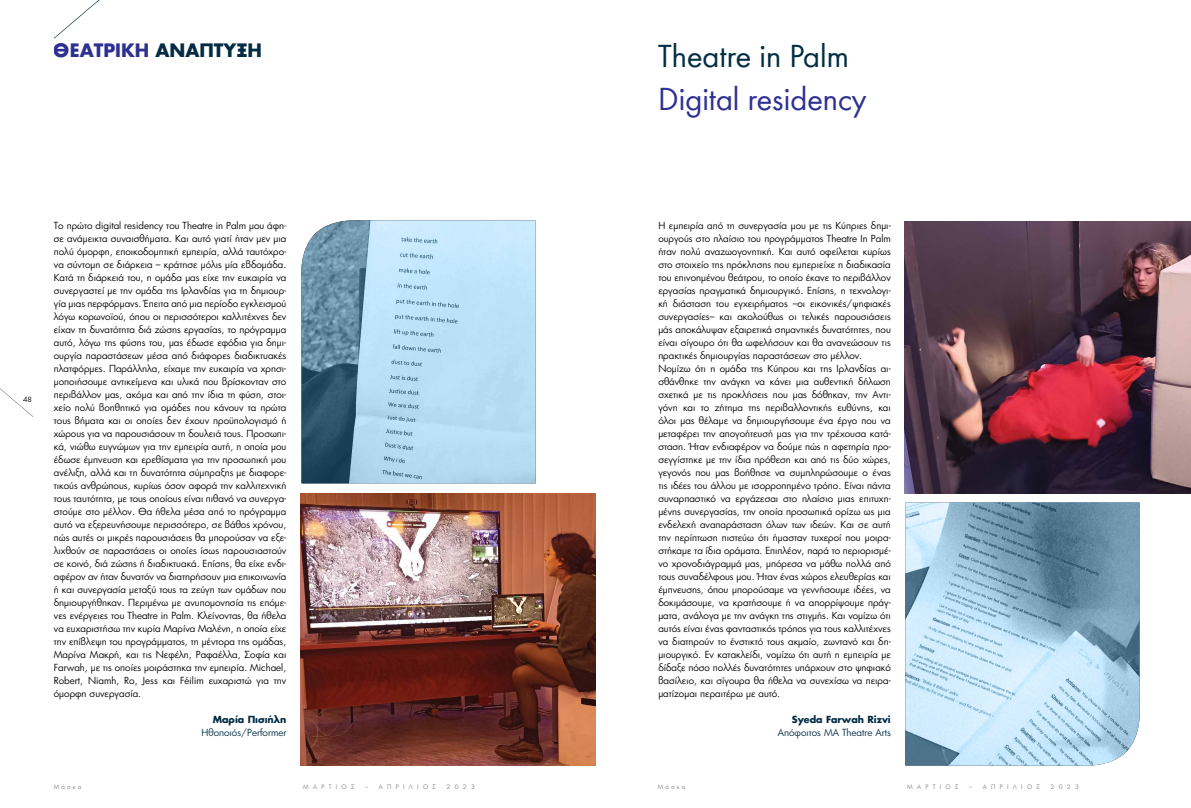
<style>
.page{position:relative;width:1191px;height:808px;background:#fff}
.page>*{position:absolute;margin:0;border:0;box-sizing:border-box;transform-origin:0 0}
.t1{font:33px "Wuerth";color:#2e3092}
.t2{font:33px "Wuerth";color:#012e43}
.t3{font:700 18px "PF Futura Neu";color:#2e3092}
.t4{font:9.5px/13px "PF Futura Neu";color:#000;text-align:justify}
.t5{font:9.5px "PF Futura Neu";color:#012b44}
.t6{font:700 9.5px "PF Futura Neu";color:#012b44}
.t7{font:7px "PF Futura Neu";color:#000}
.t8{font:6px "PF Futura Neu";letter-spacing:.72em;color:#808285}
.s1{color:#032b44}
</style>
<div class="page">
<svg style="left:0;top:388px;width:33px;height:29px"></svg>
<img style="left:301px;top:220px;width:234px;height:263px">
<img style="left:905px;top:502px;width:235px;height:264px">
<svg style="left:54px;top:0;width:45px;height:38px"></svg>
<img style="left:300px;top:493px;width:295px;height:273px">
<img style="left:904px;top:221px;width:287px;height:272px">
<h2 class="t3" style="left:54px;top:38px;width:210px">ΘΕΑΤΡΙΚΗ <span class="s1">ΑΝΑΠΤΥΞΗ</span></h2>
<h1 class="t2" style="left:658px;top:34px;width:192px">Theatre in Palm</h1>
<h1 class="t1" style="left:658px;top:77px;width:210px">Digital residency</h1>
<p class="t7" style="left:23px;top:395px;width:10px">48</p>
<p class="t4" style="left:54px;top:219px;width:234px">Το πρώτο digital residency του Theatre in Palm μου άφη&shy;σε ανάμεικτα συναισθήματα. Και αυτό γιατί ήταν μεν μια πολύ όμορφη, εποικοδομητική εμπειρία, αλλά ταυτόχρο&shy;να σύντομη σε διάρκεια – κράτησε μόλις μία εβδομάδα.<br>Κατά τη διάρκειά του, η ομάδα μας είχε την ευκαιρία να συνεργαστεί με την ομάδα της Ιρλανδίας για τη δημιουρ&shy;γία μιας περφόρμανς. Έπειτα από μια περίοδο εγκλεισμού λόγω κορωνοϊού, όπου οι περισσότεροι καλλιτέχνες δεν είχαν τη δυνατότητα διά ζώσης εργασίας, το πρόγραμμα αυτό, λόγω της φύσης του, μας έδωσε εφόδια για δημι&shy;ουργία παραστάσεων μέσα από διάφορες διαδικτυακές πλατφόρμες. Παράλληλα, είχαμε την ευκαιρία να χρησι&shy;μοποιήσουμε αντικείμενα και υλικά που βρίσκονταν στο περιβάλλον μας, ακόμα και από την ίδια τη φύση, στοι&shy;χείο πολύ βοηθητικό για ομάδες που κάνουν τα πρώτα τους βήματα και οι οποίες δεν έχουν προϋπολογισμό ή χώρους για να παρουσιάσουν τη δουλειά τους. Προσωπι&shy;κά, νιώθω ευγνώμων για την εμπειρία αυτή, η οποία μου έδωσε έμπνευση και ερεθίσματα για την προσωπική μου ανέλιξη, αλλά και τη δυνατότητα σύμπραξης με διαφορε&shy;τικούς ανθρώπους, κυρίως όσον αφορά την καλλιτεχνική τους ταυτότητα, με τους οποίους είναι πιθανό να συνεργα&shy;στούμε στο μέλλον. Θα ήθελα μέσα από το πρόγραμμα αυτό να εξερευνήσουμε περισσότερο, σε βάθος χρόνου, πώς αυτές οι μικρές παρουσιάσεις θα μπορούσαν να εξε&shy;λιχθούν σε παραστάσεις οι οποίες ίσως παρουσιαστούν σε κοινό, διά ζώσης ή διαδικτυακά. Επίσης, θα είχε ενδι&shy;αφέρον αν ήταν δυνατόν να διατηρήσουν μια επικοινωνία ή και συνεργασία μεταξύ τους τα ζεύγη των ομάδων που δημιουργήθηκαν. Περιμένω με ανυπομονησία τις επόμε&shy;νες ενέργειες του Theatre in Palm. Κλείνοντας, θα ήθελα να ευχαριστήσω την κυρία Μαρίνα Μαλένη, η οποία είχε την επίβλεψη του προγράμματος, τη μέντορα της ομάδας, Μαρίνα Μακρή, και τις Νεφέλη, Ραφαέλλα, Σοφία και Farwah, με τις οποίες μοιράστηκα την εμπειρία. Michael, Robert, Niamh, Ro, Jess και Féilim ευχαριστώ για την όμορφη συνεργασία.</p>
<p class="t6" style="left:213px;top:713px;width:75px">Μαρία Πισιήλη</p>
<p class="t5" style="left:202px;top:726px;width:86px">Ηθοποιός/Performer</p>
<p class="t4" style="left:658px;top:219px;width:234px;text-align:left">Η εμπειρία από τη συνεργασία μου με τις Κύπριες δημι&shy;ουργούς στο πλαίσιο του προγράμματος Theatre In Palm ήταν πολύ αναζωογονητική. Και αυτό οφείλεται κυρίως στo στοιχείο της πρόκλησης που εμπεριείχε η διαδικασία του επινοημένου θεάτρου, το οποίο έκανε το περιβάλλον εργασίας πραγματικά δημιουργικό. Επίσης, η τεχνολογι&shy;κή διάσταση του εγχειρήματος –οι εικονικές/ψηφιακές συνεργασίες– και ακολούθως οι τελικές παρουσιάσεις μάς αποκάλυψαν εξαιρετικά σημαντικές δυνατότητες, που είναι σίγουρο ότι θα ωφελήσουν και θα ανανεώσουν τις πρακτικές δημιουργίας παραστάσεων στο μέλλον.<br>Νομίζω ότι η ομάδα της Κύπρου και της Ιρλανδίας αι&shy;σθάνθηκε την ανάγκη να κάνει μια αυθεντική δήλωση σχετικά με τις προκλήσεις που μας δόθηκαν, την Αντι&shy;γόνη και το ζήτημα της περιβαλλοντικής ευθύνης, και όλοι μας θέλαμε να δημιουργήσουμε ένα έργο που να μεταφέρει την απογοήτευσή μας για την τρέχουσα κατά&shy;σταση. Ήταν ενδιαφέρον να δούμε πώς η αφετηρία προ&shy;σεγγίστηκε με την ίδια πρόθεση και από τις δύο χώρες, γεγονός που μας βοήθησε να συμπληρώσουμε ο ένας τις ιδέες του άλλου με ισορροπημένο τρόπο. Είναι πάντα συναρπαστικό να εργάζεσαι στο πλαίσιο μιας επιτυχη&shy;μένης συνεργασίας, την οποία προσωπικά ορίζω ως μια ενδελεχή αναπαράσταση όλων των ιδεών. Και σε αυτή την περίπτωση πιστεύω ότι ήμασταν τυχεροί που μοιρα&shy;στήκαμε τα ίδια οράματα. Επιπλέον, παρά το περιορισμέ&shy;νο χρονοδιάγραμμά μας, μπόρεσα να μάθω πολλά από τους συναδέλφους μου. Ήταν ένας χώρος ελευθερίας και έμπνευσης, όπου μπορούσαμε να γεννήσουμε ιδέες, να δοκιμάσουμε, να κρατήσουμε ή να απορρίψουμε πράγ&shy;ματα, ανάλογα με την ανάγκη της στιγμής. Και νομίζω ότι αυτός είναι ένας φανταστικός τρόπος για τους καλλιτέχνες να διατηρούν το ένστικτό τους ακμαίο, ζωντανό και δη&shy;μιουργικό. Εν κατακλείδι, νομίζω ότι αυτή η εμπειρία με δίδαξε πόσο πολλές δυνατότητες υπάρχουν στο ψηφιακό βασίλειο, και σίγουρα θα ήθελα να συνεχίσω να πειρα&shy;ματίζομαι περαιτέρω με αυτό.</p>
<p class="t6" style="left:792px;top:713px;width:100px">Syeda Farwah Rizvi</p>
<p class="t5" style="left:778px;top:726px;width:114px">Απόφοιτος MA Theatre Arts</p>
<p class="t8" style="left:54px;top:783px;width:29px">Μάσκα</p>
<p class="t8" style="left:303px;top:783px;width:53px">ΜΑΡΤΙΟΣ</p>
<p class="t8" style="left:365px;top:783px;width:72px">– ΑΠΡΙΛΙΟΣ</p>
<p class="t8" style="left:446px;top:783px;width:30px">2023</p>
<p class="t8" style="left:658px;top:783px;width:29px">Μάσκα</p>
<p class="t8" style="left:907px;top:783px;width:53px">ΜΑΡΤΙΟΣ</p>
<p class="t8" style="left:969px;top:783px;width:72px">– ΑΠΡΙΛΙΟΣ</p>
<p class="t8" style="left:1050px;top:783px;width:30px">2023</p>
</div>
